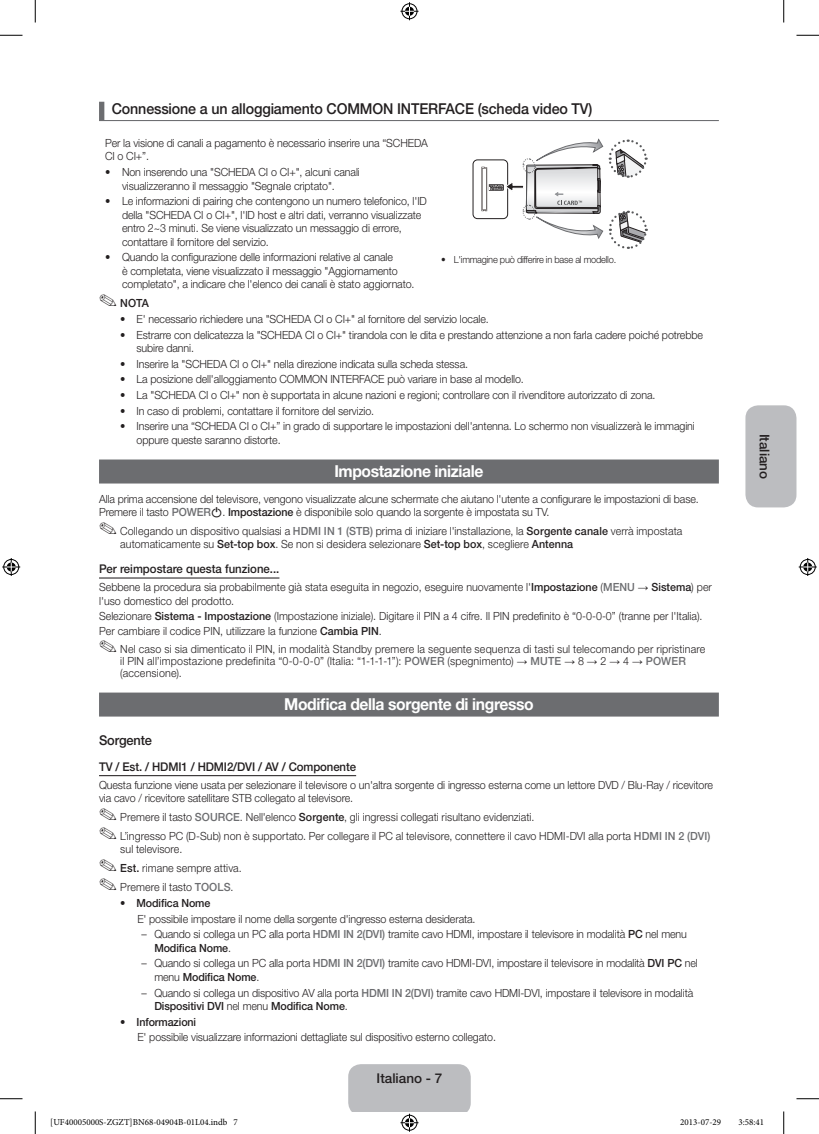
<style>
.page{position:relative;width:819px;height:1134px;background:#fff}
.page>*{position:absolute;margin:0;border:0;box-sizing:border-box;transform-origin:0 0}
.t1{font:700 16.5px "Helvetica Neue LT Pro";letter-spacing:-.025em;color:#fff;scale:.95 1}
.t2{font:500 15px "Helvetica Neue LT Pro";letter-spacing:-.01em;color:#231f20;scale:.95 1}
.t3{font:500 13.5px "Helvetica Neue LT Pro";color:#231f20}
.t4{font:500 13.5px "Helvetica Neue LT Pro";color:#231f20;scale:.95 1}
.t5{font:500 12px "Helvetica Neue LT Pro";letter-spacing:-.01em;color:#231f20;scale:.95 1}
.t6{font:300 11.25px/13.5px "Helvetica Neue LT Pro";letter-spacing:-.01em;color:#231f20;scale:.95 1}
.t7{font:300 11.25px/12px "Helvetica Neue LT Pro";letter-spacing:.015em;color:#231f20;scale:.95 1}
.t8{font:500 11.25px "Helvetica Neue LT Pro";color:#231f20;scale:.95 1}
.t9{font:300 9.75px "Helvetica Neue LT Pro";letter-spacing:-.025em;color:#231f20;scale:.95 1}
.t10{font:9px "Minion Pro";color:#000}
.s1{font-weight:500;color:#6c6d70}
.s2{font-weight:500}
.s3{font-family:"Arial";font-weight:400}
</style>
<div class="page">
<div style="left:745px;top:405px;width:51px;height:102px;background:#bcbdc0;border-radius:13px"></div>
<div style="left:99px;top:102px;width:5px;height:19px;background:#6c6d70"></div>
<hr style="left:99px;top:120px;width:620px;height:1px;background:#6c6d70">
<div style="left:99px;top:459px;width:620px;height:24px;background:#6c6d70"></div>
<hr style="left:99px;top:577px;width:180px;height:1px;background:#231f20">
<div style="left:99px;top:692px;width:620px;height:24px;background:#6c6d70"></div>
<hr style="left:99px;top:775px;width:257px;height:1px;background:#231f20">
<div style="left:473px;top:159px;width:35px;height:60px;border:1px solid #231f20;border-radius:4px"></div>
<svg style="left:481px;top:138px;width:167px;height:111px"></svg>
<svg style="left:0;top:35px;width:22px;height:1px"></svg>
<svg style="left:796px;top:35px;width:23px;height:1px"></svg>
<svg style="left:0;top:1098px;width:22px;height:1px"></svg>
<svg style="left:796px;top:1098px;width:23px;height:1px"></svg>
<svg style="left:35px;top:0;width:1px;height:22px"></svg>
<svg style="left:35px;top:1111px;width:1px;height:23px"></svg>
<svg style="left:783px;top:0;width:1px;height:22px"></svg>
<svg style="left:783px;top:1111px;width:1px;height:23px"></svg>
<svg style="left:400px;top:2px;width:18px;height:18px"></svg>
<svg style="left:348px;top:1064px;width:123px;height:67px"></svg>
<svg style="left:2px;top:558px;width:18px;height:18px"></svg>
<svg style="left:799px;top:558px;width:18px;height:18px"></svg>
<h2 class="t2" style="left:112px;top:100px;width:507px">Connessione a un alloggiamento COMMON INTERFACE (scheda video TV)</h2>
<p class="t6" style="left:105px;top:136px;width:341px">Per la visione di canali a pagamento è necessario inserire una “SCHEDA<br>CI o CI+”.</p>
<p class="t6" style="left:122px;top:165px;width:252px;text-indent:-17px">• Non inserendo una "SCHEDA CI o CI+", alcuni canali visualizzeranno il messaggio "Segnale criptato".</p>
<p class="t6" style="left:122px;top:194px;width:322px;text-indent:-17px">• Le informazioni di pairing che contengono un numero telefonico, l'ID della "SCHEDA CI o CI+", l'ID host e altri dati, verranno visualizzate entro 2~3 minuti. Se viene visualizzato un messaggio di errore, contattare il fornitore del servizio.</p>
<p class="t6" style="left:122px;top:250px;width:309px;text-indent:-17px">• Quando la configurazione delle informazioni relative al canale<br>è completata, viene visualizzato il messaggio "Aggiornamento completato", a indicare che l'elenco dei canali è stato aggiornato.</p>
<p class="t9" style="left:441px;top:253px;width:186px">• L'immagine può differire in base al modello.</p>
<p class="t8" style="left:99px;top:297px;width:54px">✎ NOTA</p>
<p class="t6" style="left:120px;top:312px;width:390px">• E' necessario richiedere una "SCHEDA CI o CI+" al fornitore del servizio locale.</p>
<p class="t6" style="left:137px;top:328px;width:598px;text-indent:-17px">• Estrarre con delicatezza la "SCHEDA CI o CI+" tirandola con le dita e prestando attenzione a non farla cadere poiché potrebbe subire danni.</p>
<p class="t6" style="left:120px;top:357px;width:368px">• Inserire la "SCHEDA CI o CI+" nella direzione indicata sulla scheda stessa.</p>
<p class="t6" style="left:120px;top:372px;width:427px">• La posizione dell'alloggiamento COMMON INTERFACE può variare in base al modello.</p>
<p class="t6" style="left:120px;top:388px;width:565px">• La "SCHEDA CI o CI+" non è supportata in alcune nazioni e regioni; controllare con il rivenditore autorizzato di zona.</p>
<p class="t6" style="left:120px;top:404px;width:269px">• In caso di problemi, contattare il fornitore del servizio.</p>
<p class="t6" style="left:137px;top:419px;width:589px;text-indent:-17px">• Inserire una “SCHEDA CI o CI+” in grado di supportare le impostazioni dell'antenna. Lo schermo non visualizzerà le immagini oppure queste saranno distorte.</p>
<h1 class="t1" style="left:334px;top:460px;width:158px">Impostazione iniziale</h1>
<p class="t6" style="left:99px;top:492px;width:633px">Alla prima accensione del televisore, vengono visualizzate alcune schermate che aiutano l'utente a configurare le impostazioni di base.<br>Premere il tasto <span class="s1">POWER</span> . <span class="s2">Impostazione</span> è disponibile solo quando la sorgente è impostata su TV.</p>
<p class="t6" style="left:120px;top:525px;width:593px;line-height:12.8px;text-indent:-21px">✎ Collegando un dispositivo qualsiasi a <span class="s1">HDMI IN 1 (STB)</span> prima di iniziare l'installazione, la <span class="s2">Sorgente canale</span> verrà impostata automaticamente su <span class="s2">Set-top box</span>. Se non si desidera selezionare <span class="s2">Set-top box</span>, scegliere <span class="s2">Antenna</span></p>
<p class="t5" style="left:99px;top:562px;width:191px">Per reimpostare questa funzione...</p>
<p class="t6" style="left:99px;top:580px;width:647px">Sebbene la procedura sia probabilmente già stata eseguita in negozio, eseguire nuovamente l'<span class="s2">Impostazione</span> (<span class="s1">MENU</span> <span class="s3">→</span> <span class="s2">Sistema</span>) per l'uso domestico del prodotto.</p>
<p class="t6" style="left:99px;top:608px;width:637px;line-height:14.4px">Selezionare <span class="s2">Sistema - Impostazione</span> (Impostazione iniziale). Digitare il PIN a 4 cifre. Il PIN predefinito è “0-0-0-0” (tranne per l'Italia).<br>Per cambiare il codice PIN, utilizzare la funzione <span class="s2">Cambia PIN</span>.</p>
<p class="t7" style="left:120px;top:642px;width:617px;text-indent:-21px">✎ Nel caso si sia dimenticato il PIN, in modalità Standby premere la seguente sequenza di tasti sul telecomando per ripristinare il PIN all’impostazione predefinita “0-0-0-0” (Italia: “1-1-1-1”): <span class="s1">POWER</span> (spegnimento) <span class="s3">→</span> <span class="s1">MUTE</span> <span class="s3">→</span> 8 <span class="s3">→</span> 2 <span class="s3">→</span> 4 <span class="s3">→</span> <span class="s1">POWER </span>(accensione).</p>
<h1 class="t1" style="left:284px;top:693px;width:264px">Modifica della sorgente di ingresso</h1>
<p class="t4" style="left:99px;top:731px;width:57px">Sorgente</p>
<p class="t5" style="left:99px;top:759px;width:272px">TV / Est. / HDMI1 / HDMI2/DVI / AV / Componente</p>
<p class="t6" style="left:99px;top:777px;width:648px">Questa funzione viene usata per selezionare il televisore o un'altra sorgente di ingresso esterna come un lettore DVD / Blu-Ray / ricevitore via cavo / ricevitore satellitare STB collegato al televisore.</p>
<p class="t6" style="left:99px;top:807px;width:645px;line-height:19.2px">✎ Premere il tasto <span class="s1">SOURCE</span>. Nell'elenco <span class="s2">Sorgente</span>, gli ingressi collegati risultano evidenziati.<br>✎ L’ingresso PC (D-Sub) non è supportato. Per collegare il PC al televisore, connettere il cavo HDMI-DVI alla porta <span class="s1">HDMI IN 2 (DVI)</span></p>
<p class="t6" style="left:99px;top:839px;width:152px;line-height:19.2px;text-indent:21px">sul televisore.<br>✎ <span class="s2">Est.</span> rimane sempre attiva. ✎ Premere il tasto <span class="s1">TOOLS</span>.</p>
<p class="t6" style="left:137px;top:895px;width:358px;line-height:15.6px;text-indent:-17px">• <span class="s2">Modifica Nome<br></span>E' possibile impostare il nome della sorgente d'ingresso esterna desiderata.</p>
<p class="t6" style="left:154px;top:927px;width:562px;text-indent:-13px">– Quando si collega un PC alla porta <span class="s1">HDMI IN 2(DVI)</span> tramite cavo HDMI, impostare il televisore in modalità <span class="s2">PC</span> nel menu<br><span class="s2">Modifica Nome</span>.</p>
<p class="t6" style="left:154px;top:956px;width:574px;text-indent:-13px">– Quando si collega un PC alla porta <span class="s1">HDMI IN 2(DVI)</span> tramite cavo HDMI-DVI, impostare il televisore in modalità <span class="s2">DVI PC</span> nel menu <span class="s2">Modifica Nome</span>.</p>
<p class="t6" style="left:154px;top:985px;width:569px;text-indent:-13px">– Quando si collega un dispositivo AV alla porta <span class="s1">HDMI IN 2(DVI)</span> tramite cavo HDMI-DVI, impostare il televisore in modalità<br><span class="s2">Dispositivi DVI</span> nel menu <span class="s2">Modifica Nome</span>.</p>
<p class="t6" style="left:137px;top:1013px;width:379px;line-height:15.6px;text-indent:-17px">• <span class="s2">Informazioni<br></span>E' possibile visualizzare informazioni dettagliate sul dispositivo esterno collegato.</p>
<p class="t3" style="left:377px;top:1069px;width:67px">Italiano - 7</p>
<p class="t10" style="left:50px;top:1116px;width:189px">[UF40005000S-ZGZT]BN68-04904B-01L04.indb 7</p>
<p class="t10" style="left:680px;top:1116px;width:42px">2013-07-29</p>
<p class="t10" style="left:738px;top:1116px;width:27px">3:58:41</p>
<p class="t3" style="left:773px;top:433px;width:47px;rotate:90deg">Italiano</p>
</div>
